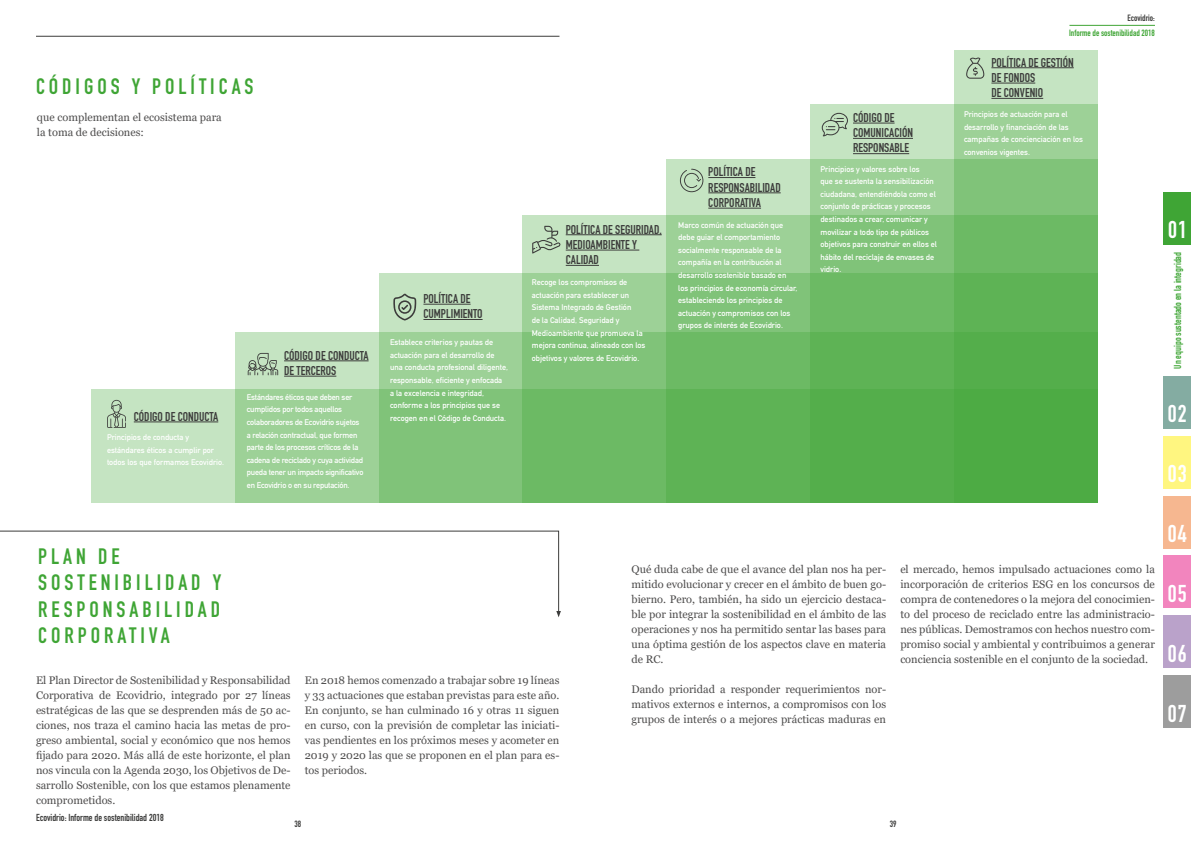
<style>
.page{position:relative;width:1191px;height:842px;background:#fff}
.page>*{position:absolute;margin:0;border:0;box-sizing:border-box;transform-origin:0 0}
.t1{font:700 24px "DIN Condensed";letter-spacing:.05em;color:#fff}
.t2{font:700 22px/26.4px "DIN Condensed";letter-spacing:.18em;color:#3fa535}
.t3{font:700 12.6px/15.3px "DIN Condensed";color:#3c3c3b}
.t4{font:11px/15px "Georgia";color:#4e4d4d;text-align:justify}
.t5{font:700 10px "DIN Condensed";color:#3c3c3b}
.t6{font:700 10px "DIN Condensed";color:#3fa535}
.t7{font:700 9px "DIN Condensed";color:#3fa535}
.t8{font:700 9px "DIN Condensed";color:#3c3c3b}
.t9{font:700 8.1px/12.6px "DIN Alternate";color:#fff}
.t10{font:700 8.1px/12.6px "DIN Alternate";letter-spacing:-.02em;color:#fff}
</style>
<div class="page">
<div style="left:1163px;top:192px;width:28px;height:52px;background:#3fa535"></div>
<div style="left:1163px;top:376px;width:28px;height:52px;background:#84aca2"></div>
<div style="left:1163px;top:436px;width:28px;height:52px;background:#fff680"></div>
<div style="left:1163px;top:496px;width:28px;height:52px;background:#f6b790"></div>
<div style="left:1163px;top:556px;width:28px;height:52px;background:#f285be"></div>
<div style="left:1163px;top:616px;width:28px;height:52px;background:#baa2ca"></div>
<div style="left:1163px;top:675px;width:28px;height:53px;background:#9d9d9d"></div>
<hr style="left:1069px;top:25px;width:86px;height:1px;background:#3fa535">
<div style="left:91px;top:389px;width:1007px;height:114px;background:#c5e4c2"></div>
<div style="left:379px;top:273px;width:718px;height:230px;background:#c5e4c2"></div>
<svg style="left:235px;top:332px;width:287px;height:171px;background:#99cf93"></svg>
<svg style="left:522px;top:215px;width:144px;height:288px;background:#8ac783"></svg>
<div style="left:954px;top:50px;width:143px;height:453px;background:#c5e4c2"></div>
<svg style="left:810px;top:104px;width:287px;height:55px;background:#afd9ab"></svg>
<svg style="left:666px;top:159px;width:432px;height:344px;background:#6eba66"></svg>
<hr style="left:134px;top:422px;width:84px;height:1px;background:#3c3c3b">
<hr style="left:284px;top:360px;width:84px;height:1px;background:#3c3c3b">
<hr style="left:284px;top:376px;width:52px;height:1px;background:#3c3c3b">
<hr style="left:423px;top:304px;width:47px;height:1px;background:#3c3c3b">
<hr style="left:423px;top:319px;width:59px;height:1px;background:#3c3c3b">
<svg style="left:532px;top:226px;width:29px;height:28px"></svg>
<svg style="left:393px;top:293px;width:23px;height:27px"></svg>
<svg style="left:248px;top:353px;width:30px;height:22px"></svg>
<svg style="left:107px;top:400px;width:19px;height:28px"></svg>
<svg style="left:0;top:531px;width:559px;height:80px"></svg>
<svg style="left:556px;top:611px;width:5px;height:6px"></svg>
<hr style="left:36px;top:36px;width:523px;height:1px;background:#3c3c3b">
<hr style="left:566px;top:234px;width:96px;height:1px;background:#3c3c3b">
<hr style="left:566px;top:250px;width:73px;height:1px;background:#3c3c3b">
<hr style="left:566px;top:265px;width:33px;height:1px;background:#3c3c3b">
<hr style="left:708px;top:177px;width:47px;height:1px;background:#3c3c3b">
<hr style="left:708px;top:193px;width:72px;height:1px;background:#3c3c3b">
<hr style="left:708px;top:208px;width:53px;height:1px;background:#3c3c3b">
<hr style="left:853px;top:123px;width:41px;height:1px;background:#3c3c3b">
<hr style="left:853px;top:138px;width:60px;height:1px;background:#3c3c3b">
<hr style="left:853px;top:153px;width:56px;height:1px;background:#3c3c3b">
<hr style="left:991px;top:67px;width:82px;height:1px;background:#3c3c3b">
<hr style="left:991px;top:83px;width:44px;height:1px;background:#3c3c3b">
<hr style="left:991px;top:98px;width:52px;height:1px;background:#3c3c3b">
<svg style="left:966px;top:58px;width:18px;height:21px"></svg>
<svg style="left:821px;top:113px;width:27px;height:23px"></svg>
<svg style="left:680px;top:169px;width:23px;height:23px"></svg>
<h2 class="t2" style="left:36px;top:73px;width:219px">CÓDIGOS Y POLÍTICAS</h2>
<p class="t4" style="left:37px;top:110px;width:186px">que complementan el ecosistema para la toma de decisiones:</p>
<p class="t3" style="left:134px;top:408px;width:86px">CÓDIGO DE CONDUCTA</p>
<p class="t9" style="left:107px;top:431px;width:119px">Principios de conducta y estándares éticos a cumplir por todos los que formamos Ecovidrio.</p>
<p class="t3" style="left:284px;top:347px;width:86px">CÓDIGO DE CONDUCTA<br>DE TERCEROS</p>
<p class="t10" style="left:247px;top:390px;width:118px">Estándares éticos que deben ser cumplidos por todos aquellos colaboradores de Ecovidrio sujetos a relación contractual, que formen parte de los procesos críticos de la cadena de reciclado y cuya actividad pueda tener un impacto significativo en Ecovidrio o en su reputación.</p>
<p class="t3" style="left:423px;top:291px;width:61px">POLÍTICA DE<br>CUMPLIMIENTO</p>
<p class="t9" style="left:390px;top:335px;width:119px">Establece criterios y pautas de actuación para el desarrollo de una conducta profesional diligente, responsable, eficiente y enfocada a la excelencia e integridad, conforme a los principios que se recogen en el Código de Conducta.</p>
<p class="t3" style="left:566px;top:221px;width:97px">POLÍTICA DE SEGURIDAD,<br>MEDIOAMBIENTE Y<br>CALIDAD</p>
<p class="t9" style="left:532px;top:275px;width:115px">Recoge los compromisos de actuación para establecer un<br>Sistema Integrado de Gestión<br>de la Calidad, Seguridad y<br>Medioambiente que promueva la mejora continua, alineado con los objetivos y valores de Ecovidrio.</p>
<p class="t3" style="left:708px;top:164px;width:74px">POLÍTICA DE<br>RESPONSABILIDAD<br>CORPORATIVA</p>
<p class="t9" style="left:678px;top:218px;width:121px">Marco común de actuación que debe guiar el comportamiento socialmente responsable de la compañía en la contribución al desarrollo sostenible basado en los principios de economía circular, estableciendo los principios de actuación y compromisos con los grupos de interés de Ecovidrio.</p>
<p class="t3" style="left:853px;top:110px;width:61px">CÓDIGO DE<br>COMUNICACIÓN<br>RESPONSABLE</p>
<p class="t9" style="left:820px;top:162px;width:118px">Principios y valores sobre los<br>que se sustenta la sensibilización ciudadana, entendiéndola como el conjunto de prácticas y procesos destinados a crear, comunicar y movilizar a todo tipo de públicos objetivos para construir en ellos el hábito del reciclaje de envases de vidrio.</p>
<p class="t8" style="left:1127px;top:12px;width:29px">Ecovidrio:</p>
<p class="t7" style="left:1069px;top:27px;width:87px">Informe de sostenibilidad 2018</p>
<p class="t3" style="left:991px;top:54px;width:84px">POLÍTICA DE GESTIÓN<br>DE FONDOS<br>DE CONVENIO</p>
<p class="t9" style="left:964px;top:107px;width:121px">Principios de actuación para el desarrollo y financiación de las campañas de concienciación en los convenios vigentes.</p>
<h1 class="t1" style="left:1168px;top:213px;width:21px">01</h1>
<p class="t6" style="left:1170px;top:369px;width:118px;rotate:-90deg">Un equipo sustentado en la integridad</p>
<h1 class="t1" style="left:1167px;top:398px;width:21px">02</h1>
<h1 class="t1" style="left:1167px;top:457px;width:21px">03</h1>
<h2 class="t2" style="left:38px;top:543px;width:184px">PLAN DE<br>SOSTENIBILIDAD Y<br>RESPONSABILIDAD<br>CORPORATIVA</h2>
<p class="t4" style="left:36px;top:673px;width:256px">El Plan Director de Sostenibilidad y Responsabilidad Corporativa de Ecovidrio, integrado por 27 líneas estratégicas de las que se desprenden más de 50 ac&shy;ciones, nos traza el camino hacia las metas de pro&shy;greso ambiental, social y económico que nos hemos fijado para 2020. Más allá de este horizonte, el plan nos vincula con la Agenda 2030, los Objetivos de De&shy;sarrollo Sostenible, con los que estamos plenamente comprometidos.</p>
<p class="t4" style="left:305px;top:673px;width:256px">En 2018 hemos comenzado a trabajar sobre 19 líneas y 33 actuaciones que estaban previstas para este año.<br>En conjunto, se han culminado 16 y otras 11 siguen en curso, con la previsión de completar las iniciati&shy;vas pendientes en los próximos meses y acometer en 2019 y 2020 las que se proponen en el plan para es&shy;tos periodos.</p>
<p class="t4" style="left:631px;top:562px;width:256px">Qué duda cabe de que el avance del plan nos ha per&shy;mitido evolucionar y crecer en el ámbito de buen go&shy;bierno. Pero, también, ha sido un ejercicio destaca&shy;ble por integrar la sostenibilidad en el ámbito de las operaciones y nos ha permitido sentar las bases para una óptima gestión de los aspectos clave en materia de RC.</p>
<p class="t4" style="left:631px;top:682px;width:256px">Dando prioridad a responder requerimientos nor&shy;mativos externos e internos, a compromisos con los grupos de interés o a mejores prácticas maduras en</p>
<p class="t4" style="left:900px;top:562px;width:256px">el mercado, hemos impulsado actuaciones como la incorporación de criterios ESG en los concursos de compra de contenedores o la mejora del conocimien&shy;to del proceso de reciclado entre las administracio&shy;nes públicas. Demostramos con hechos nuestro com&shy;promiso social y ambiental y contribuimos a generar conciencia sostenible en el conjunto de la sociedad.</p>
<p class="t5" style="left:36px;top:810px;width:129px">Ecovidrio: Informe de sostenibilidad 2018</p>
<p class="t8" style="left:294px;top:818px;width:8px">38</p>
<p class="t8" style="left:890px;top:818px;width:8px">39</p>
<h1 class="t1" style="left:1167px;top:517px;width:21px">04</h1>
<h1 class="t1" style="left:1167px;top:577px;width:21px">05</h1>
<h1 class="t1" style="left:1167px;top:637px;width:21px">06</h1>
<h1 class="t1" style="left:1167px;top:697px;width:21px">07</h1>
</div>
